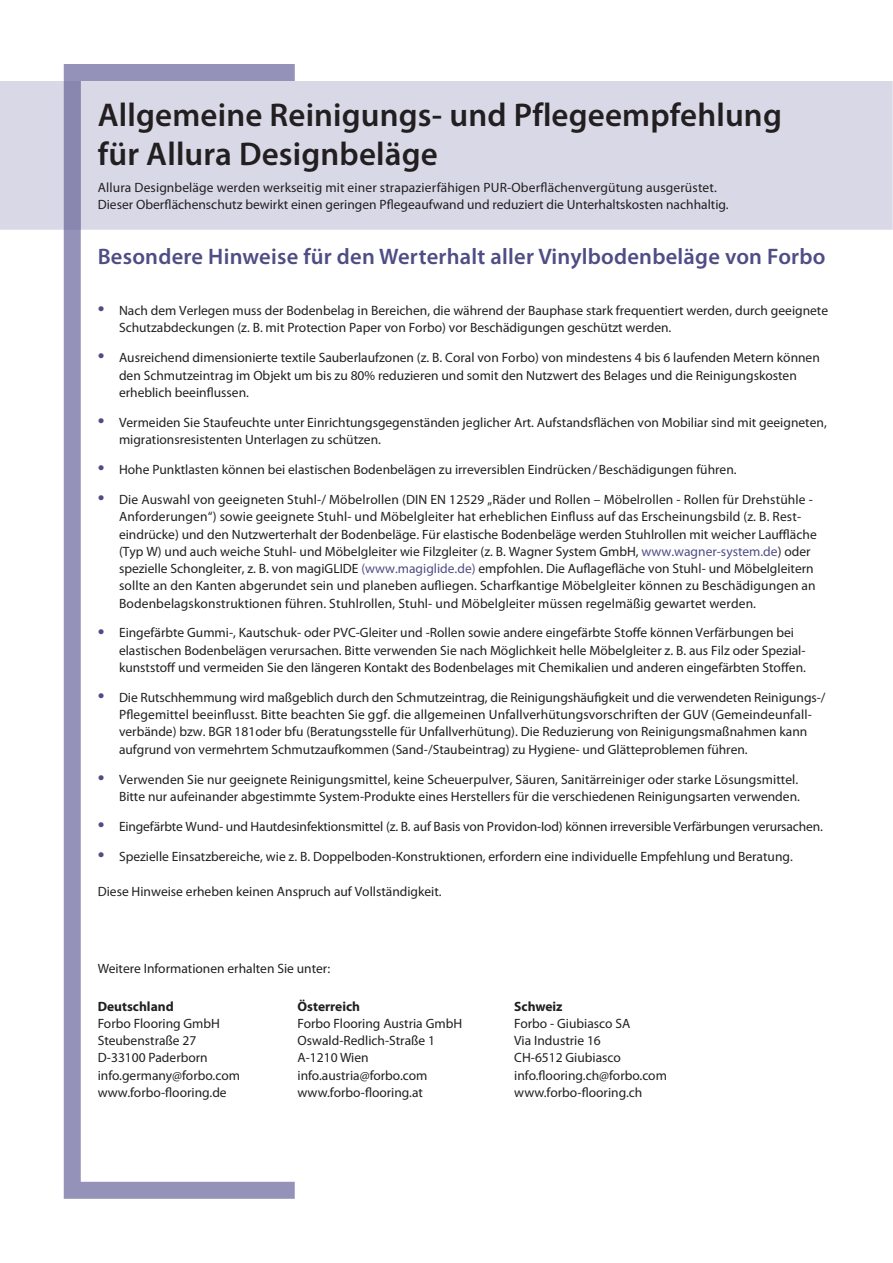
<style>
.page{position:relative;width:893px;height:1263px;background:#fff}
.page>*{position:absolute;margin:0;border:0;box-sizing:border-box;transform-origin:0 0}
.t1{font:600 33px/39px "Myriad Pro";letter-spacing:.005em;color:#231f20}
.t2{font:600 22.5px "Myriad Pro";letter-spacing:.01em;color:#504d85}
.t3{font:13.5px/17.2px "Myriad Pro";color:#231f20}
.t4{font:700 13.5px "Myriad Pro";color:#231f20}
.s1{color:#504d85}
</style>
<div class="page">
<svg style="left:64px;top:64px;width:231px;height:1135px"></svg>
<div style="left:0;top:81px;width:893px;height:149px;background:#d9d8e7"></div>
<svg style="left:64px;top:81px;width:231px;height:149px;background:#d3d2e3"></svg>
<svg style="left:99px;top:306px;width:5px;height:5px"></svg>
<svg style="left:99px;top:353px;width:5px;height:6px"></svg>
<svg style="left:99px;top:418px;width:5px;height:5px"></svg>
<svg style="left:99px;top:465px;width:5px;height:5px"></svg>
<svg style="left:99px;top:495px;width:5px;height:5px"></svg>
<svg style="left:99px;top:629px;width:5px;height:5px"></svg>
<svg style="left:99px;top:693px;width:5px;height:5px"></svg>
<svg style="left:99px;top:775px;width:5px;height:5px"></svg>
<svg style="left:99px;top:822px;width:5px;height:5px"></svg>
<svg style="left:99px;top:852px;width:5px;height:5px"></svg>
<h1 class="t1" style="left:98px;top:98px;width:686px">Allgemeine Reinigungs- und Pflegeempfehlung für Allura Designbeläge</h1>
<p class="t3" style="left:98px;top:180px;width:632px">Allura Designbeläge werden werkseitig mit einer strapazierfähigen PUR-Oberflächenvergütung ausgerüstet.<br>Dieser Oberflächenschutz bewirkt einen geringen Pflegeaufwand und reduziert die Unterhaltskosten nachhaltig.</p>
<h2 class="t2" style="left:98px;top:248px;width:729px">Besondere Hinweise für den Werterhalt aller Vinylbodenbeläge von Forbo</h2>
<p class="t3" style="left:119px;top:303px;width:711px">Nach dem Verlegen muss der Bodenbelag in Bereichen, die während der Bauphase stark frequentiert werden, durch geeignete<br>Schutzabdeckungen (z. B. mit Protection Paper von Forbo) vor Beschädigungen geschützt werden.</p>
<p class="t3" style="left:119px;top:350px;width:702px">Ausreichend dimensionierte textile Sauberlaufzonen (z. B. Coral von Forbo) von mindestens 4 bis 6 laufenden Metern können den Schmutzeintrag im Objekt um bis zu 80% reduzieren und somit den Nutzwert des Belages und die Reinigungskosten erheblich beeinflussen.</p>
<p class="t3" style="left:119px;top:415px;width:709px">Vermeiden Sie Staufeuchte unter Einrichtungsgegenständen jeglicher Art. Aufstandsflächen von Mobiliar sind mit geeigneten, migrationsresistenten Unterlagen zu schützen.</p>
<p class="t3" style="left:119px;top:462px;width:619px">Hohe Punktlasten können bei elastischen Bodenbelägen zu irreversiblen Eindrücken / Beschädigungen führen.</p>
<p class="t3" style="left:119px;top:492px;width:699px">Die Auswahl von geeigneten Stuhl-/ Möbelrollen (DIN EN 12529 „Räder und Rollen – Möbelrollen - Rollen für Drehstühle - Anforderungen“) sowie geeignete Stuhl- und Möbelgleiter hat erheblichen Einfluss auf das Erscheinungsbild (z. B. Rest&shy;eindrücke) und den Nutzwerterhalt der Bodenbeläge. Für elastische Bodenbeläge werden Stuhlrollen mit weicher Lauffläche (Typ W) und auch weiche Stuhl- und Möbelgleiter wie Filzgleiter (z. B. Wagner System GmbH, <span class="s1">www.wagner-system.de</span>) oder spezielle Schongleiter, z. B. von magiGLIDE <span class="s1">(www.magiglide.de)</span> empfohlen. Die Auflagefläche von Stuhl- und Möbelgleitern sollte an den Kanten abgerundet sein und planeben aufliegen. Scharfkantige Möbelgleiter können zu Beschädigungen an Bodenbelagskonstruktionen führen. Stuhlrollen, Stuhl- und Möbelgleiter müssen regelmäßig gewartet werden.</p>
<p class="t3" style="left:119px;top:625px;width:688px">Eingefärbte Gummi-, Kautschuk- oder PVC-Gleiter und -Rollen sowie andere eingefärbte Stoffe können Verfärbungen bei elastischen Bodenbelägen verursachen. Bitte verwenden Sie nach Möglichkeit helle Möbelgleiter z. B. aus Filz oder Spezial&shy;kunststoff und vermeiden Sie den längeren Kontakt des Bodenbelages mit Chemikalien und anderen eingefärbten Stoffen.</p>
<p class="t3" style="left:119px;top:690px;width:708px">Die Rutschhemmung wird maßgeblich durch den Schmutzeintrag, die Reinigungshäufigkeit und die verwendeten Reinigungs-/ Pflegemittel beeinflusst. Bitte beachten Sie ggf. die allgemeinen Unfallverhütungsvorschriften der GUV (Gemeindeunfall&shy;verbände) bzw. BGR 181oder bfu (Beratungsstelle für Unfallverhütung). Die Reduzierung von Reinigungsmaßnahmen kann aufgrund von vermehrtem Schmutzaufkommen (Sand-/Staubeintrag) zu Hygiene- und Glätteproblemen führen.</p>
<p class="t3" style="left:119px;top:771px;width:682px">Verwenden Sie nur geeignete Reinigungsmittel, keine Scheuerpulver, Säuren, Sanitärreiniger oder starke Lösungsmittel.<br>Bitte nur aufeinander abgestimmte System-Produkte eines Herstellers für die verschiedenen Reinigungsarten verwenden.</p>
<p class="t3" style="left:119px;top:819px;width:705px">Eingefärbte Wund- und Hautdesinfektionsmittel (z. B. auf Basis von Providon-Iod) können irreversible Verfärbungen verursachen.</p>
<p class="t3" style="left:119px;top:849px;width:675px">Spezielle Einsatzbereiche, wie z. B. Doppelboden-Konstruktionen, erfordern eine individuelle Empfehlung und Beratung.</p>
<p class="t3" style="left:98px;top:883px;width:345px">Diese Hinweise erheben keinen Anspruch auf Vollständigkeit.</p>
<p class="t3" style="left:98px;top:961px;width:234px">Weitere Informationen erhalten Sie unter:</p>
<p class="t4" style="left:298px;top:1001px;width:64px">Österreich</p>
<p class="t3" style="left:298px;top:1016px;width:166px">Forbo Flooring Austria GmbH<br>Oswald-Redlich-Straße 1<br>A-1210 Wien info.austria@forbo.com www.forbo-flooring.at</p>
<p class="t4" style="left:98px;top:1001px;width:77px">Deutschland</p>
<p class="t3" style="left:98px;top:1016px;width:144px">Forbo Flooring GmbH<br>Steubenstraße 27<br>D-33100 Paderborn info.germany@forbo.com www.forbo-flooring.de</p>
<p class="t4" style="left:514px;top:1001px;width:50px">Schweiz</p>
<p class="t3" style="left:514px;top:1016px;width:154px">Forbo - Giubiasco SA<br>Via Industrie 16<br>CH-6512 Giubiasco info.flooring.ch@forbo.com www.forbo-flooring.ch</p>
</div>
